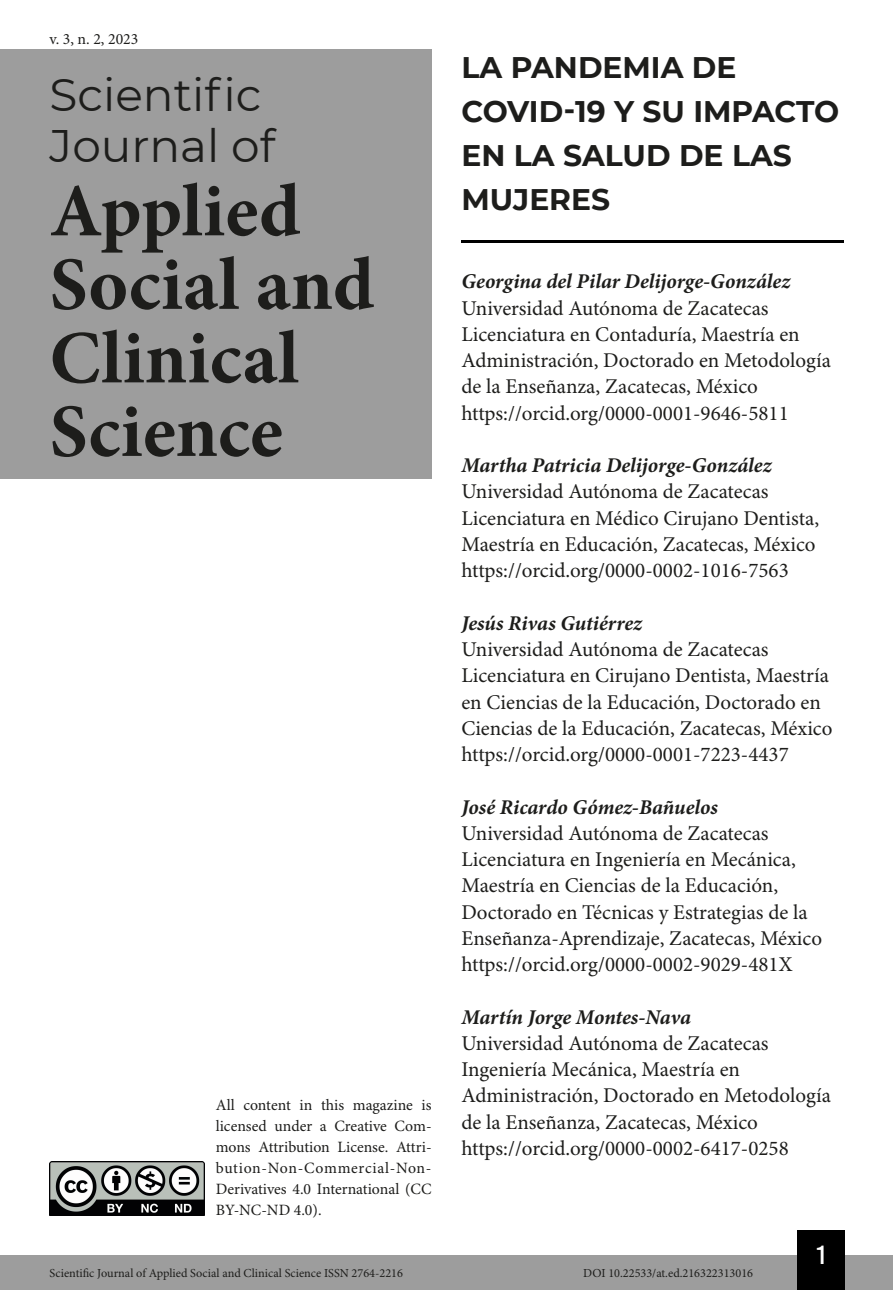
<style>
.page{position:relative;width:893px;height:1290px;background:#fff}
.page>*{position:absolute;margin:0;border:0;box-sizing:border-box;transform-origin:0 0}
.t1{font:700 75.25px/73.5px "Minion Pro";color:#1d1d1b}
.t2{font:45.5px/50.8px "Montserrat";color:#1d1d1b}
.t3{font:700 29.75px/43.8px "Montserrat";color:#1d1d1b}
.t4{font:26.25px "Bebas Kai";color:#fff}
.t5{font:21px/26.2px "Minion Pro";color:#1d1d1b}
.t6{font:italic 700 21px "Minion Pro";color:#1d1d1b}
.t7{font:15.75px/21px "Minion Pro";color:#1d1d1b;text-align:justify}
.t8{font:12.25px "Minion Pro";color:#1d1d1b}
</style>
<div class="page">
<div style="left:0;top:1255px;width:893px;height:35px;background:#9d9d9d"></div>
<div style="left:797px;top:1230px;width:48px;height:60px;background:#000"></div>
<img style="left:50px;top:1161px;width:154px;height:54px">
<div style="left:0;top:50px;width:432px;height:429px;background:#9d9d9d"></div>
<hr style="left:461px;top:241px;width:382px;height:2px;background:#000">
<p class="t7" style="left:50px;top:29px;width:90px">v. 3, n. 2, 2023</p>
<h2 class="t2" style="left:50px;top:68px;width:227px">Scientific<br>Journal of</h2>
<h1 class="t1" style="left:50px;top:174px;width:326px">Applied<br>Social and<br>Clinical<br>Science</h1>
<p class="t7" style="left:216px;top:1095px;width:217px">All content in this magazine is licensed under a Creative Com&shy;mons Attribution License. Attri&shy;bution-Non-Commercial-Non-Derivatives 4.0 International (CC BY-NC-ND 4.0).</p>
<h3 class="t3" style="left:461px;top:44px;width:379px">LA PANDEMIA DE<br>COVID-19 Y SU IMPACTO<br>EN LA SALUD DE LAS<br>MUJERES</h3>
<p class="t6" style="left:461px;top:267px;width:330px">Georgina del Pilar Delijorge-González</p>
<p class="t5" style="left:461px;top:296px;width:371px">Universidad Autónoma de Zacatecas Licenciatura en Contaduría, Maestría en Administración, Doctorado en Metodología de la Enseñanza, Zacatecas, México https://orcid.org/0000-0001-9646-5811</p>
<p class="t6" style="left:461px;top:450px;width:312px">Martha Patricia Delijorge-González</p>
<p class="t5" style="left:461px;top:479px;width:359px">Universidad Autónoma de Zacatecas Licenciatura en Médico Cirujano Dentista, Maestría en Educación, Zacatecas, México https://orcid.org/0000-0002-1016-7563</p>
<p class="t6" style="left:461px;top:608px;width:182px">Jesús Rivas Gutiérrez</p>
<p class="t5" style="left:461px;top:637px;width:373px">Universidad Autónoma de Zacatecas Licenciatura en Cirujano Dentista, Maestría en Ciencias de la Educación, Doctorado en Ciencias de la Educación, Zacatecas, México https://orcid.org/0000-0001-7223-4437</p>
<p class="t6" style="left:461px;top:792px;width:258px">José Ricardo Gómez-Bañuelos</p>
<p class="t5" style="left:461px;top:821px;width:362px">Universidad Autónoma de Zacatecas Licenciatura en Ingeniería en Mecánica, Maestría en Ciencias de la Educación, Doctorado en Técnicas y Estrategias de la Enseñanza-Aprendizaje, Zacatecas, México https://orcid.org/0000-0002-9029-481X</p>
<p class="t6" style="left:461px;top:1002px;width:231px">Martín Jorge Montes-Nava</p>
<p class="t5" style="left:461px;top:1031px;width:371px">Universidad Autónoma de Zacatecas Ingeniería Mecánica, Maestría en Administración, Doctorado en Metodología de la Enseñanza, Zacatecas, México https://orcid.org/0000-0002-6417-0258</p>
<p class="t4" style="left:817px;top:1241px;width:10px">1</p>
<p class="t8" style="left:50px;top:1266px;width:355px">Scientific Journal of Applied Social and Clinical Science ISSN 2764-2216</p>
<p class="t8" style="left:583px;top:1266px;width:171px">DOI 10.22533/at.ed.216322313016</p>
</div>
